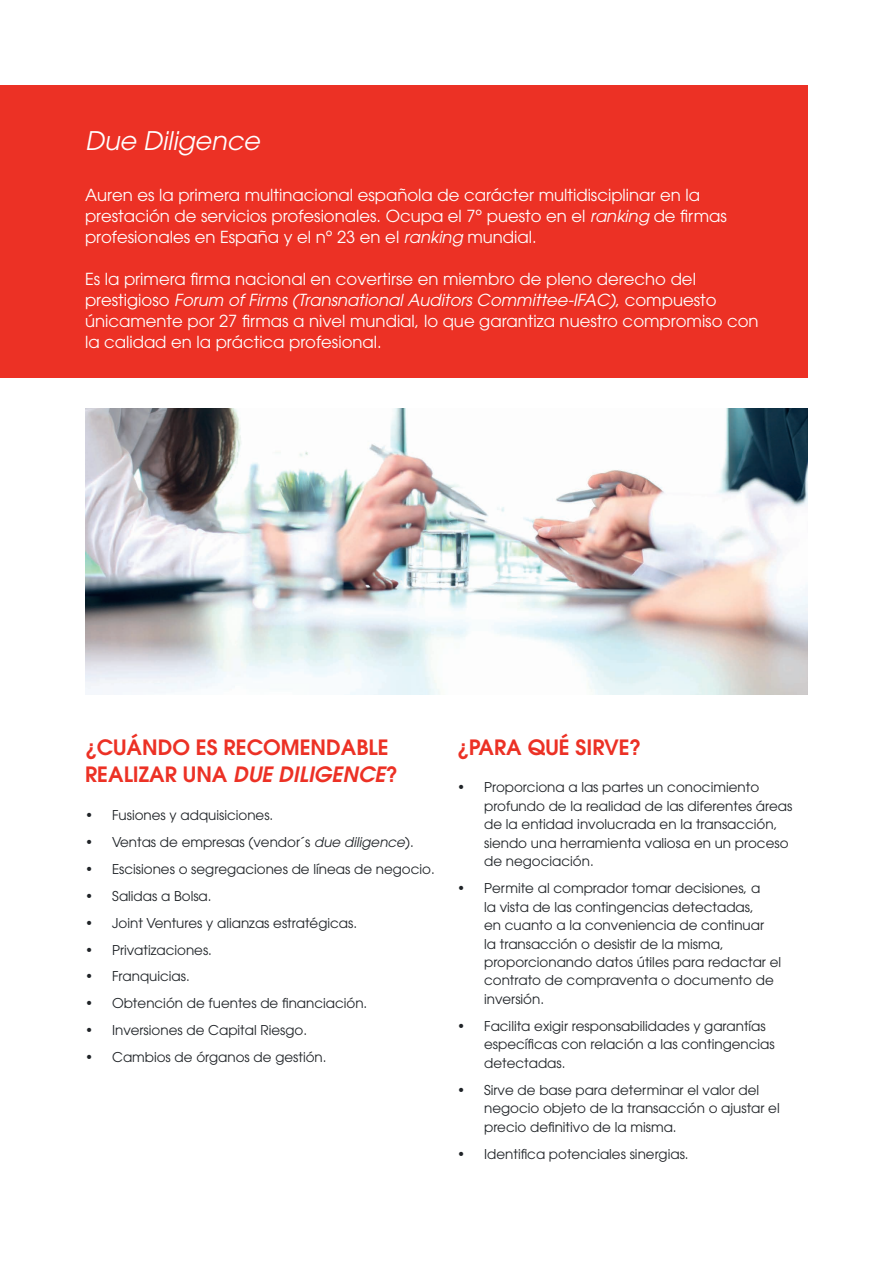
<style>
.page{position:relative;width:893px;height:1263px;background:#fff}
.page>*{position:absolute;margin:0;border:0;box-sizing:border-box;transform-origin:0 0}
.t1{font:italic 25.5px "ITC Avant Garde Pro";color:#fff}
.t2{font:600 21px/27px "ITC Avant Garde Pro";color:#ec3125}
.t3{font:16.5px/21px "ITC Avant Garde Pro";color:#fff}
.t4{font:13.5px/18.5px "ITC Avant Garde Pro";color:#1f2327}
.s1{font-style:italic}
</style>
<div class="page">
<img style="left:85px;top:408px;width:722px;height:286px">
<div style="left:0;top:85px;width:807px;height:293px;background:#ec3125"></div>
<h1 class="t1" style="left:85px;top:124px;width:176px">Due Diligence</h1>
<p class="t3" style="left:85px;top:184px;width:643px">Auren es la primera multinacional española de carácter multidisciplinar en la prestación de servicios profesionales. Ocupa el 7º puesto en el <span class="s1">ranking</span> de firmas profesionales en España y el nº 23 en el <span class="s1">ranking</span> mundial.</p>
<p class="t3" style="left:85px;top:268px;width:675px">Es la primera firma nacional en covertirse en miembro de pleno derecho del prestigioso <span class="s1">Forum of Firms (Transnational Auditors Committee-IFAC)</span>, compuesto únicamente por 27 firmas a nivel mundial, lo que garantiza nuestro compromiso con la calidad en la práctica profesional.</p>
<h2 class="t2" style="left:85px;top:734px;width:314px">¿CUÁNDO ES RECOMENDABLE<br>REALIZAR UNA <span class="s1">DUE DILIGENCE</span>?</h2>
<p class="t4" style="left:85px;top:805px;width:190px">• Fusiones y adquisiciones.</p>
<p class="t4" style="left:85px;top:832px;width:330px">• Ventas de empresas (vendor´s <span class="s1">due diligence</span>).</p>
<p class="t4" style="left:85px;top:859px;width:351px">• Escisiones o segregaciones de líneas de negocio.</p>
<p class="t4" style="left:85px;top:886px;width:128px">• Salidas a Bolsa.</p>
<p class="t4" style="left:85px;top:913px;width:274px">• Joint Ventures y alianzas estratégicas.</p>
<p class="t4" style="left:85px;top:940px;width:128px">• Privatizaciones.</p>
<p class="t4" style="left:85px;top:967px;width:106px">• Franquicias.</p>
<p class="t4" style="left:85px;top:994px;width:284px">• Obtención de fuentes de financiación.</p>
<p class="t4" style="left:85px;top:1021px;width:224px">• Inversiones de Capital Riesgo.</p>
<p class="t4" style="left:85px;top:1048px;width:243px">• Cambios de órganos de gestión.</p>
<h2 class="t2" style="left:457px;top:734px;width:186px">¿PARA QUÉ SIRVE?</h2>
<p class="t4" style="left:484px;top:778px;width:310px;text-indent:-27px">• Proporciona a las partes un conocimiento profundo de la realidad de las diferentes áreas de la entidad involucrada en la transacción, siendo una herramienta valiosa en un proceso de negociación.</p>
<p class="t4" style="left:484px;top:879px;width:299px;text-indent:-27px">• Permite al comprador tomar decisiones, a<br>la vista de las contingencias detectadas,<br>en cuanto a la conveniencia de continuar<br>la transacción o desistir de la misma, proporcionando datos útiles para redactar el contrato de compraventa o documento de inversión.</p>
<p class="t4" style="left:484px;top:1016px;width:292px;text-indent:-27px">• Facilita exigir responsabilidades y garantías específicas con relación a las contingencias detectadas.</p>
<p class="t4" style="left:484px;top:1080px;width:297px;text-indent:-27px">• Sirve de base para determinar el valor del negocio objeto de la transacción o ajustar el precio definitivo de la misma.</p>
<p class="t4" style="left:457px;top:1144px;width:233px">• Identifica potenciales sinergias.</p>
</div>
